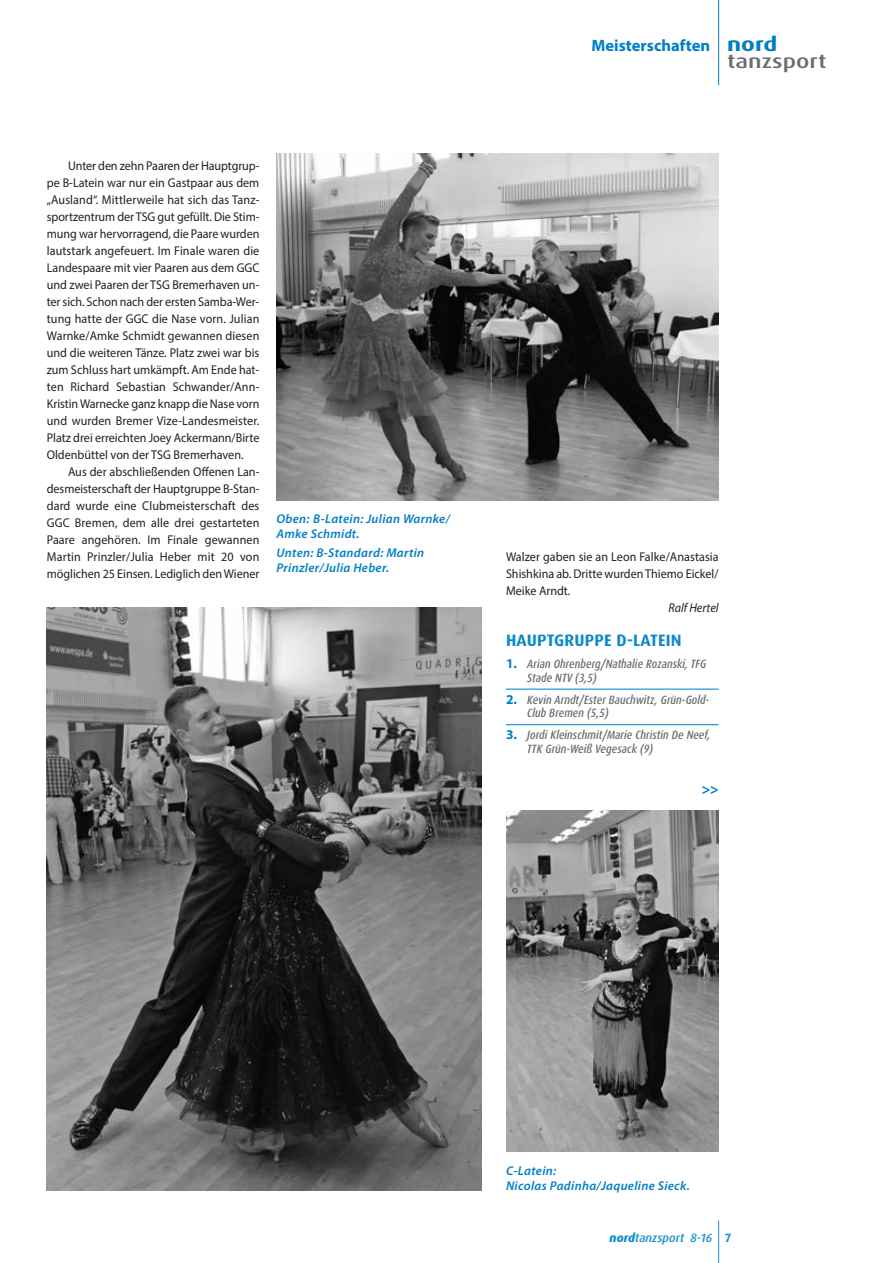
<style>
.page{position:relative;width:893px;height:1263px;background:#fff}
.page>*{position:absolute;margin:0;border:0;box-sizing:border-box;transform-origin:0 0}
.t1{font:500 19.5px "Dax OT";color:#6c6d70;scale:1.25 1}
.t2{font:700 19.5px "Dax OT";color:#007ec5;scale:1.25 1}
.t3{font:700 16.5px "Dax OT";letter-spacing:.01em;color:#0c89cb}
.t4{font:700 16.5px "Myriad Pro";color:#007ec5}
.t5{font:700 15px "Myriad Pro";color:#007ec5;scale:.95 1}
.t6{font:12.75px/17px "Myriad Pro";color:#231f20;text-align:justify;scale:.95 1}
.t7{font:italic 600 12.75px/14.9px "Myriad Pro";letter-spacing:.025em;color:#007ec5}
.t8{font:italic 12.75px "Myriad Pro";color:#231f20;scale:.95 1}
.t9{font:italic 500 condensed 12px/13.5px "Dax OT";color:#6c6d70}
.t10{font:italic 500 12px "Dax OT";color:#178dce}
.s1{font-family:"Myriad Pro";font-weight:700;font-style:normal;font-stretch:normal;font-size:13.5px;color:#007ec5}
.s2{font-weight:800}
.s3{font-weight:700;font-style:normal}
</style>
<div class="page">
<hr style="left:718px;top:1220px;width:1px;height:43px;background:#178dce">
<hr style="left:718px;top:0;width:1px;height:85px;background:#007ec5">
<hr style="left:506px;top:688px;width:213px;height:2px;background:#178dce">
<hr style="left:506px;top:724px;width:213px;height:1px;background:#178dce">
<img style="left:47px;top:607px;width:435px;height:584px">
<img style="left:506px;top:811px;width:213px;height:340px">
<img style="left:276px;top:153px;width:443px;height:348px">
<p class="t6" style="left:47px;top:158px;width:225px;text-indent:21px">Unter den zehn Paaren der Hauptgrup&shy;pe B-Latein war nur ein Gastpaar aus dem „Ausland“. Mittlerweile hat sich das Tanz&shy;sportzentrum der TSG gut gefüllt. Die Stim&shy;mung war hervorragend, die Paare wurden lautstark angefeuert. Im Finale waren die Landespaare mit vier Paaren aus dem GGC und zwei Paaren der TSG Bremerhaven un&shy;ter sich. Schon nach der ersten Samba-Wer&shy;tung hatte der GGC die Nase vorn. Julian Warnke/Amke Schmidt gewannen diesen und die weiteren Tänze. Platz zwei war bis zum Schluss hart umkämpft. Am Ende hat&shy;ten Richard Sebastian Schwander/Ann-Kristin Warnecke ganz knapp die Nase vorn und wurden Bremer Vize-Landesmeister.<br>Platz drei erreichten Joey Ackermann/Birte Oldenbüttel von der TSG Bremerhaven.</p>
<p class="t6" style="left:47px;top:465px;width:225px;text-indent:21px">Aus der abschließenden Offenen Lan&shy;desmeisterschaft der Hauptgruppe B-Stan&shy;dard wurde eine Clubmeisterschaft des GGC Bremen, dem alle drei gestarteten Paare angehören. Im Finale gewannen Martin Prinzler/Julia Heber mit 20 von möglichen 25 Einsen. Lediglich den Wiener</p>
<p class="t7" style="left:276px;top:513px;width:175px">Oben: B-Latein: Julian Warnke/<br>Amke Schmidt.</p>
<p class="t7" style="left:276px;top:547px;width:149px">Unten: B-Standard: Martin<br>Prinzler/Julia Heber.</p>
<p class="t4" style="left:592px;top:39px;width:120px">Meisterschaften</p>
<h1 class="t2" style="left:727px;top:36px;width:42px">nord</h1>
<h1 class="t1" style="left:727px;top:49px;width:81px">tanzsport</h1>
<p class="t6" style="left:506px;top:550px;width:225px">Walzer gaben sie an Leon Falke/Anastasia Shishkina ab. Dritte wurden Thiemo Eickel/ Meike Arndt.</p>
<p class="t8" style="left:668px;top:600px;width:54px">Ralf Hertel</p>
<p class="t3" style="left:506px;top:633px;width:177px">HAUPTGRUPPE D-LATEIN</p>
<p class="t9" style="left:527px;top:658px;width:181px;text-indent:-21px"><span class="s1">1.</span> Arian Ohrenberg/Nathalie Rozanski, TFG<br>Stade NTV (3,5)</p>
<p class="t9" style="left:527px;top:694px;width:184px;text-indent:-21px"><span class="s1">2.</span> Kevin Arndt/Ester Bauchwitz, Grün-Gold-<br>Club Bremen (5,5)</p>
<p class="t9" style="left:527px;top:729px;width:185px;text-indent:-21px"><span class="s1">3.</span> Jordi Kleinschmit/Marie Christin De Neef,<br>TTK Grün-Weiß Vegesack (9)</p>
<p class="t5" style="left:702px;top:783px;width:19px">&gt;&gt;</p>
<p class="t7" style="left:506px;top:1164px;width:185px">C-Latein:<br>Nicolas Padinha/Jaqueline Sieck.</p>
<p class="t10" style="left:609px;top:1230px;width:123px"><span class="s2">nord</span>tanzsport 8-16 <span class="s3">7</span></p>
</div>
